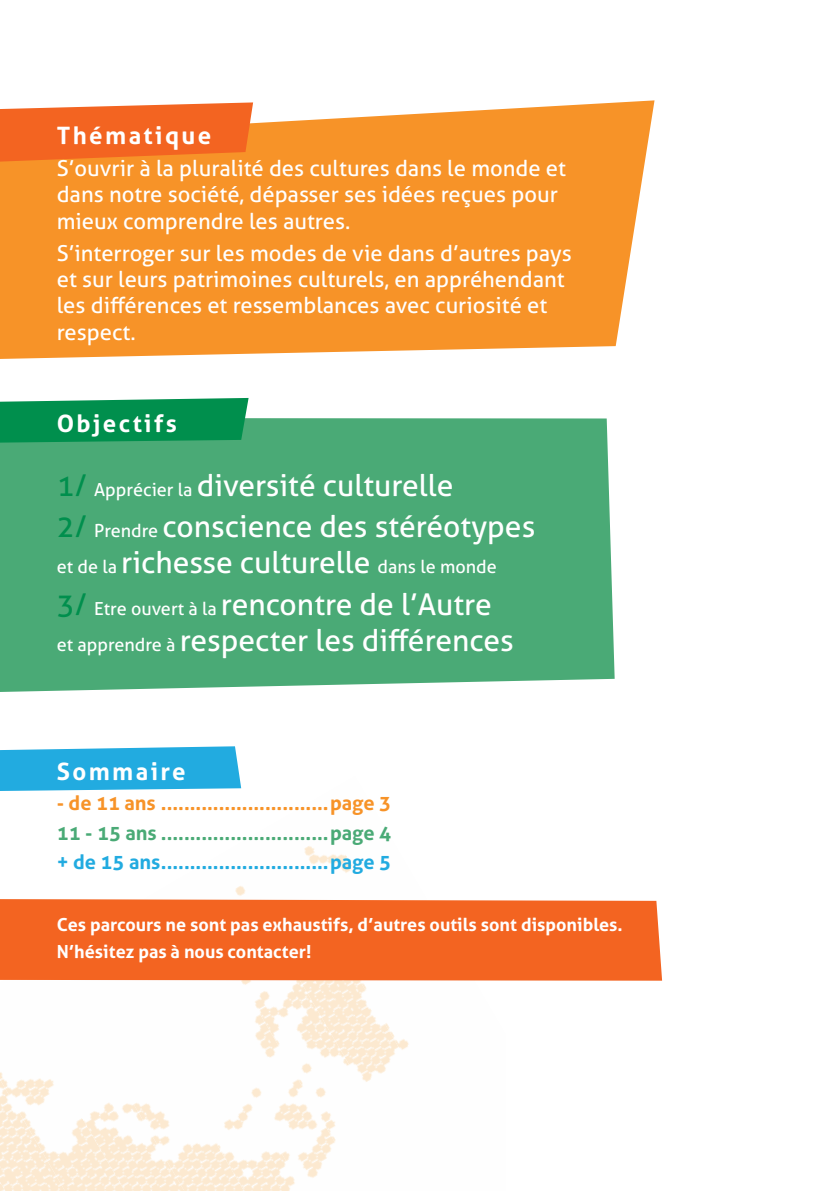
<style>
.page{position:relative;width:840px;height:1191px;background:#fff}
.page>*{position:absolute;margin:0;border:0;box-sizing:border-box;transform-origin:0 0}
.texte_normal{font:30px/36px "Aller";color:#fff}
.sous_titre_gras{font:700 24px "Aller";letter-spacing:.1em;color:#fff}
.texte_normal-2{font:22px/26.4px "Aller";color:#fff}
.texte_normal-3{font:700 20px "Aller";color:#f79328}
.texte_normal-4{font:700 20px "Aller";color:#4aaa76}
.texte_normal-5{font:700 20px "Aller";color:#22abe0}
.texte_normal-6{font:700 18px "Aller";color:#fff}
.s1{color:#008f4d}
.s2{font-size:18px}
</style>
<div class="page">
<div style="left:0;top:418px;width:614px;height:274px;background:#4aaa76"></div>
<svg style="left:0;top:398px;width:248px;height:44px;background:#0d9455"></svg>
<svg style="left:0;top:746px;width:241px;height:45px;background:#35b2e2"></svg>
<img style="left:2px;top:1074px;width:45px;height:117px">
<img style="left:47px;top:1079px;width:44px;height:112px">
<img style="left:91px;top:980px;width:44px;height:211px">
<img style="left:135px;top:980px;width:45px;height:211px">
<img style="left:180px;top:980px;width:44px;height:211px">
<img style="left:224px;top:886px;width:45px;height:305px">
<img style="left:269px;top:846px;width:67px;height:345px">
<img style="left:313px;top:846px;width:192px;height:282px">
<svg style="left:0;top:100px;width:654px;height:259px;background:#f79c3b"></svg>
<svg style="left:0;top:102px;width:253px;height:60px;background:#f4722f"></svg>
<div style="left:0;top:899px;width:661px;height:81px;background:#f36421"></div>
<p class="sous_titre_gras" style="left:57px;top:120px;width:156px">Thématique</p>
<p class="texte_normal-2" style="left:57px;top:155px;width:510px">S’ouvrir à la pluralité des cultures dans le monde et dans notre société, dépasser ses idées reçues pour mieux comprendre les autres.</p>
<p class="texte_normal-2" style="left:57px;top:240px;width:516px">S’interroger sur les modes de vie dans d’autres pays et sur leurs patrimoines culturels, en appréhendant les différences et ressemblances avec curiosité et respect.</p>
<p class="sous_titre_gras" style="left:57px;top:409px;width:121px">Objectifs</p>
<p class="texte_normal" style="left:57px;top:467px;width:398px"><span class="s1">1/</span> <span class="s2">Apprécier la</span> diversité culturelle</p>
<p class="texte_normal" style="left:57px;top:508px;width:480px"><span class="s1">2/</span> <span class="s2">Prendre</span> conscience des stéréotypes <span class="s2">et de la</span> richesse culturelle <span class="s2">dans le monde</span></p>
<p class="texte_normal" style="left:57px;top:586px;width:458px"><span class="s1">3/</span> <span class="s2">Etre ouvert à la</span> rencontre de l’Autre <span class="s2">et apprendre à</span> respecter les différences</p>
<p class="sous_titre_gras" style="left:57px;top:757px;width:130px">Sommaire</p>
<p class="texte_normal-3" style="left:57px;top:790px;width:336px">- de 11 ans .............................page 3</p>
<p class="texte_normal-4" style="left:57px;top:820px;width:336px">11 - 15 ans .............................page 4</p>
<p class="texte_normal-5" style="left:57px;top:850px;width:336px">+ de 15 ans.............................page 5</p>
<p class="texte_normal-6" style="left:57px;top:913px;width:567px">Ces parcours ne sont pas exhaustifs, d’autres outils sont disponibles.</p>
<p class="texte_normal-6" style="left:57px;top:940px;width:256px">N’hésitez pas à nous contacter !</p>
</div>
